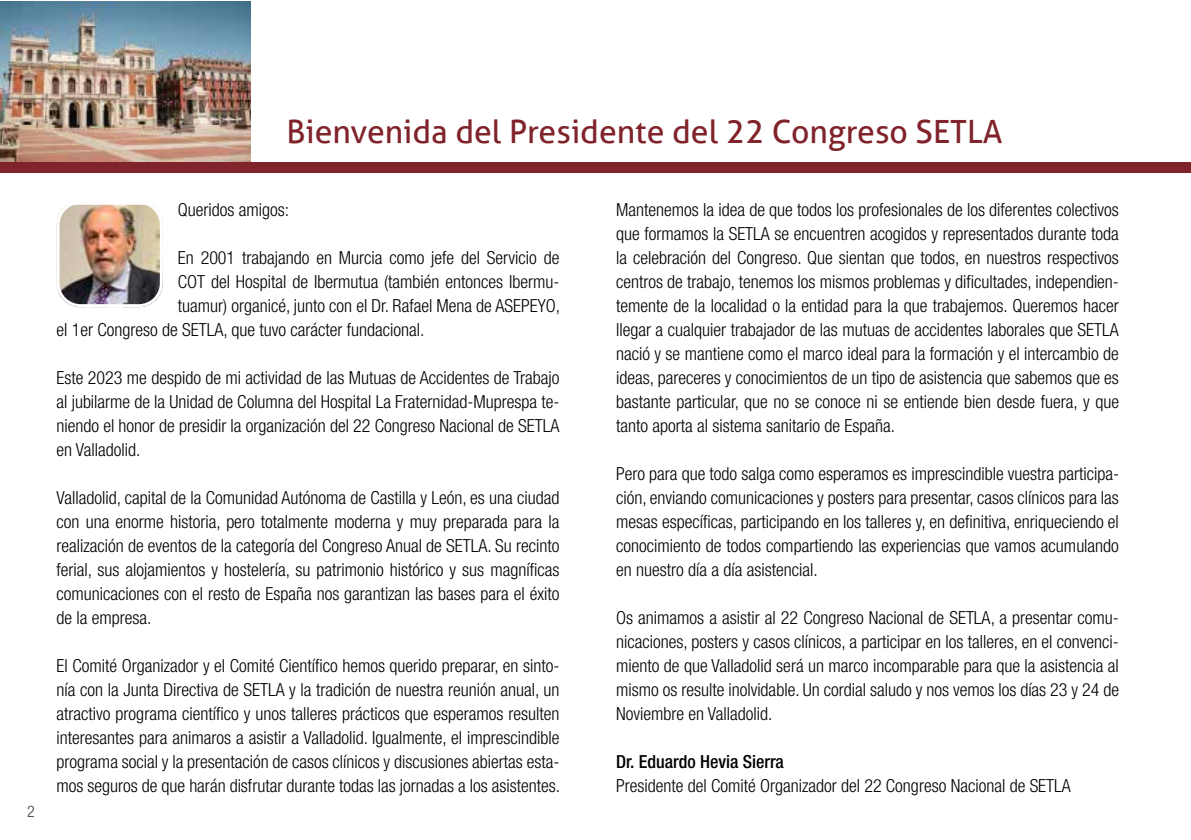
<style>
.page{position:relative;width:1191px;height:840px;background:#fff}
.page>*{position:absolute;margin:0;border:0;box-sizing:border-box;transform-origin:0 0}
.t1{font:32px "Aller";color:#80232a}
.t2{font:300 condensed 18px/24px "Helvetica Neue LT Com";color:#000;text-align:justify}
.t3{font:500 condensed 18px "Helvetica Neue LT Com";color:#000}
.t4{font:300 condensed 16px "Helvetica Neue LT Com";color:#414042}
</style>
<div class="page">
<img style="left:0;top:1px;width:251px;height:160px">
<div style="left:0;top:162px;width:1191px;height:10px;background:#80232a"></div>
<img style="left:57px;top:205px;width:102px;height:102px">
<div style="left:54px;top:198px;width:112px;height:112px;border:1px solid #fff;border-radius:26px"></div>
<div style="left:57px;top:201px;width:106px;height:106px;border:3px solid #fff;border-radius:23px"></div>
<p class="t4" style="left:27px;top:802px;width:9px">2</p>
<h1 class="t1" style="left:286px;top:112px;width:718px">Bienvenida del Presidente del 22 Congreso SETLA</h1>
<p class="t2" style="left:178px;top:197px;width:113px">Queridos amigos:</p>
<p class="t2" style="left:178px;top:245px;width:383px">En 2001 trabajando en Murcia como jefe del Servicio de</p>
<p class="t2" style="left:178px;top:269px;width:383px">COT del Hospital de Ibermutua (también entonces Ibermu-</p>
<p class="t2" style="left:178px;top:293px;width:384px">tuamur) organicé, junto con el Dr. Rafael Mena de ASEPEYO,</p>
<p class="t2" style="left:57px;top:317px;width:369px">el 1er Congreso de SETLA, que tuvo carácter fundacional.</p>
<p class="t2" style="left:57px;top:365px;width:504px">Este 2023 me despido de mi actividad de las Mutuas de Accidentes de Trabajo al jubilarme de la Unidad de Columna del Hospital La Fraternidad-Muprespa te&shy;niendo el honor de presidir la organización del 22 Congreso Nacional de SETLA en Valladolid.</p>
<p class="t2" style="left:57px;top:485px;width:504px">Valladolid, capital de la Comunidad Autónoma de Castilla y León, es una ciudad con una enorme historia, pero totalmente moderna y muy preparada para la realización de eventos de la categoría del Congreso Anual de SETLA. Su recinto ferial, sus alojamientos y hostelería, su patrimonio histórico y sus magníficas comunicaciones con el resto de España nos garantizan las bases para el éxito de la empresa.</p>
<p class="t2" style="left:57px;top:653px;width:505px">El Comité Organizador y el Comité Científico hemos querido preparar, en sinto&shy;nía con la Junta Directiva de SETLA y la tradición de nuestra reunión anual, un atractivo programa científico y unos talleres prácticos que esperamos resulten interesantes para animaros a asistir a Valladolid. Igualmente, el imprescindible programa social y la presentación de casos clínicos y discusiones abiertas esta&shy;mos seguros de que harán disfrutar durante todas las jornadas a los asistentes.</p>
<p class="t2" style="left:616px;top:197px;width:504px">Mantenemos la idea de que todos los profesionales de los diferentes colectivos que formamos la SETLA se encuentren acogidos y representados durante toda la celebración del Congreso. Que sientan que todos, en nuestros respectivos centros de trabajo, tenemos los mismos problemas y dificultades, independien&shy;temente de la localidad o la entidad para la que trabajemos. Queremos hacer llegar a cualquier trabajador de las mutuas de accidentes laborales que SETLA nació y se mantiene como el marco ideal para la formación y el intercambio de ideas, pareceres y conocimientos de un tipo de asistencia que sabemos que es bastante particular, que no se conoce ni se entiende bien desde fuera, y que tanto aporta al sistema sanitario de España.</p>
<p class="t2" style="left:616px;top:461px;width:504px">Pero para que todo salga como esperamos es imprescindible vuestra participa&shy;ción, enviando comunicaciones y posters para presentar, casos clínicos para las mesas específicas, participando en los talleres y, en definitiva, enriqueciendo el conocimiento de todos compartiendo las experiencias que vamos acumulando en nuestro día a día asistencial.</p>
<p class="t2" style="left:616px;top:605px;width:504px">Os animamos a asistir al 22 Congreso Nacional de SETLA, a presentar comu&shy;nicaciones, posters y casos clínicos, a participar en los talleres, en el convenci&shy;miento de que Valladolid será un marco incomparable para que la asistencia al mismo os resulte inolvidable. Un cordial saludo y nos vemos los días 23 y 24 de Noviembre en Valladolid.</p>
<p class="t3" style="left:616px;top:750px;width:169px">Dr. Eduardo Hevia Sierra</p>
<p class="t2" style="left:616px;top:773px;width:456px">Presidente del Comité Organizador del 22 Congreso Nacional de SETLA</p>
</div>
